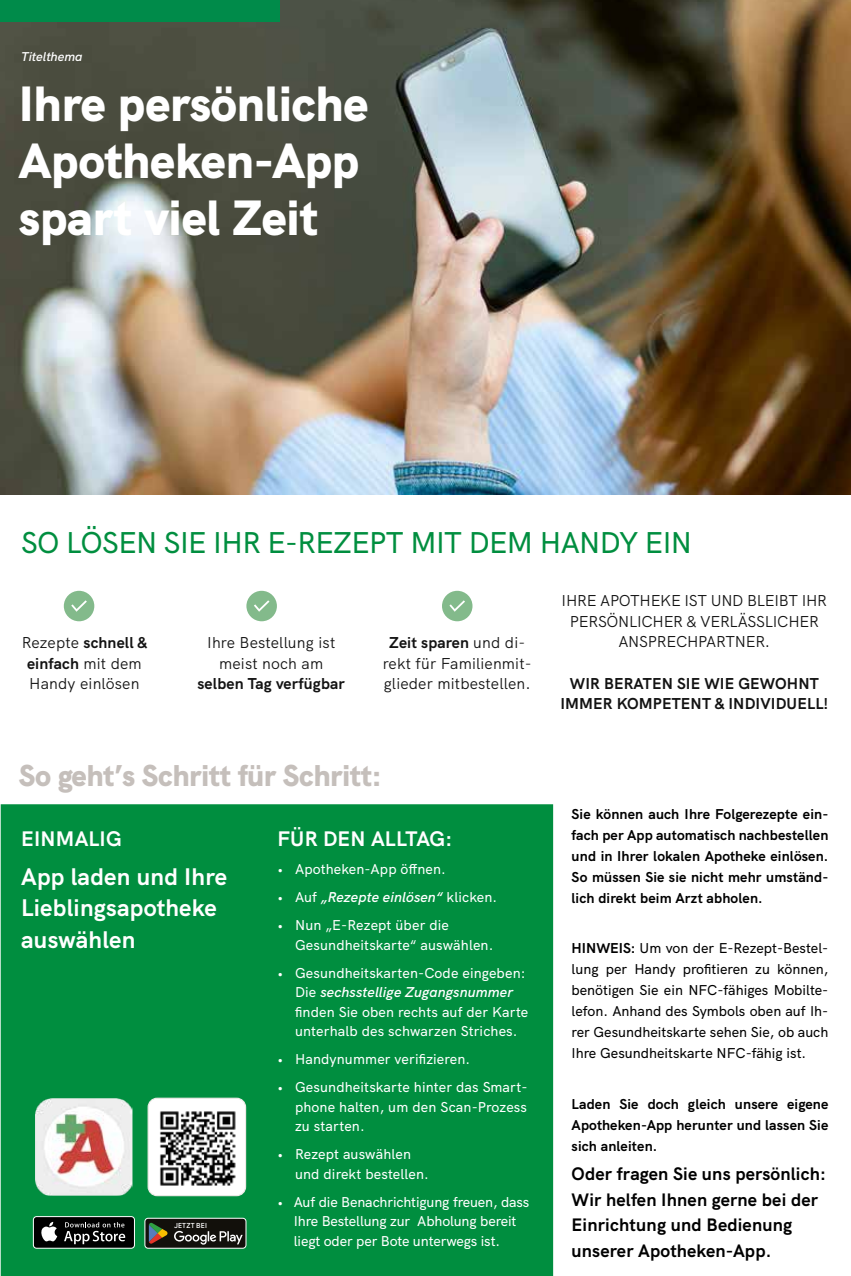
<style>
.page{position:relative;width:851px;height:1276px;background:#fff}
.page>*{position:absolute;margin:0;border:0;box-sizing:border-box;transform-origin:0 0}
.t1{font:900 49.5px/57px "HK Grotesk";letter-spacing:.01em;color:#fff}
.t2{font:500 30px "HK Grotesk";letter-spacing:-.02em;color:#008e3f}
.t3{font:900 30px "HK Grotesk";color:#c5bfbb}
.t4{font:700 24px/31.5px "HK Grotesk";letter-spacing:.01em;color:#fff}
.t5{font:700 21px "HK Grotesk";letter-spacing:.01em;color:#fff}
.t6{font:700 18px/25.5px "HK Grotesk";letter-spacing:.01em;color:#000}
.t7{font:15.75px/20.7px "HK Grotesk";letter-spacing:.005em;color:#131313;text-align:center}
.t8{font:15.75px/20.7px "HK Grotesk";letter-spacing:-.02em;color:#131313;text-align:center}
.t9{font:700 15.75px/20.7px "HK Grotesk";letter-spacing:.01em;color:#131313;text-align:center}
.t10{font:500 14.25px/19.5px "HK Grotesk";letter-spacing:.01em;color:#fff}
.t11{font:700 14.25px/21px "HK Grotesk";letter-spacing:.01em;color:#000;text-align:justify}
.t12{font:500 14.25px/21px "HK Grotesk";color:#000;text-align:justify}
.t13{font:500 14.25px/19.5px "HK Grotesk";letter-spacing:-.01em;color:#fff}
.t14{font:italic 600 14.25px "HK Grotesk";letter-spacing:.01em;color:#fff}
.t15{font:italic 600 12.75px "HK Grotesk";color:#fff}
.t16{font:500 7.05px "Google Sans";letter-spacing:.025em;color:#fff}
.s1{font-weight:700}
.s2{font-weight:500;font-style:normal}
.s3{font-weight:600;font-style:italic}
</style>
<div class="page">
<div style="left:1px;top:804px;width:552px;height:472px;background:#008e3f"></div>
<img style="left:0;top:0;width:850px;height:495px">
<div style="left:0;top:0;width:279px;height:21px;background:#008b4a"></div>
<div style="left:148px;top:1098px;width:97px;height:97px;background:#fff;border-radius:9px"></div>
<img style="left:160px;top:1111px;width:76px;height:75px">
<div style="left:147px;top:1097px;width:99px;height:99px;border:1px solid #eeeae7;border-radius:9px"></div>
<img style="left:35px;top:1098px;width:97px;height:97px">
<svg style="left:145px;top:1218px;width:101px;height:30px;background:#37342c"></svg>
<div style="left:145px;top:1218px;width:101px;height:30px;border:1px solid #fff;border-radius:3px"></div>
<svg style="left:33px;top:1216px;width:101px;height:32px;background:#303030"></svg>
<div style="left:33px;top:1216px;width:102px;height:32px;border:1px solid #fff;border-radius:3px"></div>
<div style="left:64px;top:591px;width:30px;height:30px;background:#83ba8b;border-radius:50%"></div>
<svg style="left:71px;top:600px;width:16px;height:12px"></svg>
<div style="left:246px;top:591px;width:31px;height:30px;background:#83ba8b;border-radius:50%"></div>
<svg style="left:254px;top:600px;width:15px;height:12px"></svg>
<div style="left:442px;top:591px;width:30px;height:30px;background:#83ba8b;border-radius:50%"></div>
<svg style="left:449px;top:600px;width:16px;height:12px"></svg>
<p class="t15" style="left:21px;top:46px;width:63px">Titelthema</p>
<h1 class="t1" style="left:19px;top:71px;width:350px">Ihre persönliche<br>Apotheken-App spart viel Zeit</h1>
<h2 class="t2" style="left:21px;top:519px;width:672px">SO LÖSEN SIE IHR E-REZEPT MIT DEM HANDY EIN</h2>
<p class="t7" style="left:22px;top:631px;width:127px">Rezepte <span class="s1">schnell &amp; einfach</span> mit dem<br>Handy einlösen</p>
<p class="t7" style="left:207px;top:631px;width:129px">Ihre Bestellung ist meist noch am</p>
<p class="t9" style="left:197px;top:672px;width:149px">selben Tag verfügbar</p>
<p class="t7" style="left:383px;top:631px;width:150px"><span class="s1">Zeit sparen</span> und di&shy;rekt für Familienmit&shy;glieder mitbestellen.</p>
<h2 class="t3" style="left:19px;top:752px;width:364px">So geht’s Schritt für Schritt:</h2>
<h3 class="t5" style="left:21px;top:822px;width:102px">EINMALIG</h3>
<h3 class="t5" style="left:277px;top:822px;width:176px">FÜR DEN ALLTAG:</h3>
<h3 class="t4" style="left:21px;top:858px;width:207px">App laden und Ihre<br>Lieblingsapotheke auswählen</h3>
<p class="t16" style="left:174px;top:1220px;width:34px">JETZT BEI</p>
<p class="t10" style="left:277px;top:858px;width:170px">• Apotheken-App öffnen.</p>
<p class="t14" style="left:277px;top:886px;width:221px"><span class="s2">• Auf</span> „Rezepte einlösen“ <span class="s2">klicken.</span></p>
<p class="t10" style="left:295px;top:914px;width:200px;text-indent:-17px">• Nun „E-Rezept über die<br>Gesundheitskarte“ auswählen.</p>
<p class="t10" style="left:295px;top:961px;width:235px;text-indent:-17px">• Gesundheitskarten-Code eingeben:<br>Die <span class="s3">sechsstellige Zugangsnummer </span>finden Sie oben rechts auf der Karte unterhalb des schwarzen Striches.</p>
<p class="t10" style="left:277px;top:1048px;width:194px">• Handynummer verifizieren.</p>
<p class="t10" style="left:295px;top:1076px;width:234px;text-align:justify;text-indent:-17px">• Gesundheitskarte hinter das Smart&shy;phone halten, um den Scan-Prozess zu starten.</p>
<p class="t10" style="left:295px;top:1143px;width:135px;text-indent:-17px">• Rezept auswählen und direkt bestellen.</p>
<p class="t13" style="left:294px;top:1190px;width:237px;text-indent:-16px">• Auf die Benachrichtigung freuen, dass<br>Ihre Bestellung zur Abholung bereit liegt oder per Bote unterwegs ist.</p>
<p class="t8" style="left:561px;top:589px;width:267px">IHRE APOTHEKE IST UND BLEIBT IHR<br>PERSÖNLICHER &amp; VERLÄSSLICHER<br>ANSPRECHPARTNER.</p>
<p class="t9" style="left:560px;top:671px;width:269px">WIR BERATEN SIE WIE GEWOHNT<br>IMMER KOMPETENT &amp; INDIVIDUELL!</p>
<p class="t11" style="left:571px;top:802px;width:258px">Sie können auch Ihre Folgerezepte ein&shy;fach per App automatisch nachbestellen und in Ihrer lokalen Apotheke einlösen.<br>So müssen Sie sie nicht mehr umständ&shy;lich direkt beim Arzt abholen.</p>
<p class="t12" style="left:571px;top:936px;width:258px"><span class="s1">HINWEIS:</span> Um von der E-Rezept-Bestel&shy;lung per Handy profitieren zu können, benötigen Sie ein NFC-fähiges Mobilte&shy;lefon. Anhand des Symbols oben auf Ih&shy;rer Gesundheitskarte sehen Sie, ob auch Ihre Gesundheitskarte NFC-fähig ist.</p>
<p class="t11" style="left:571px;top:1092px;width:258px">Laden Sie doch gleich unsere eigene Apotheken-App herunter und lassen Sie sich anleiten.</p>
<p class="t6" style="left:571px;top:1159px;width:256px">Oder fragen Sie uns persönlich:<br>Wir helfen Ihnen gerne bei der<br>Einrichtung und Bedienung unserer Apotheken-App.</p>
</div>
